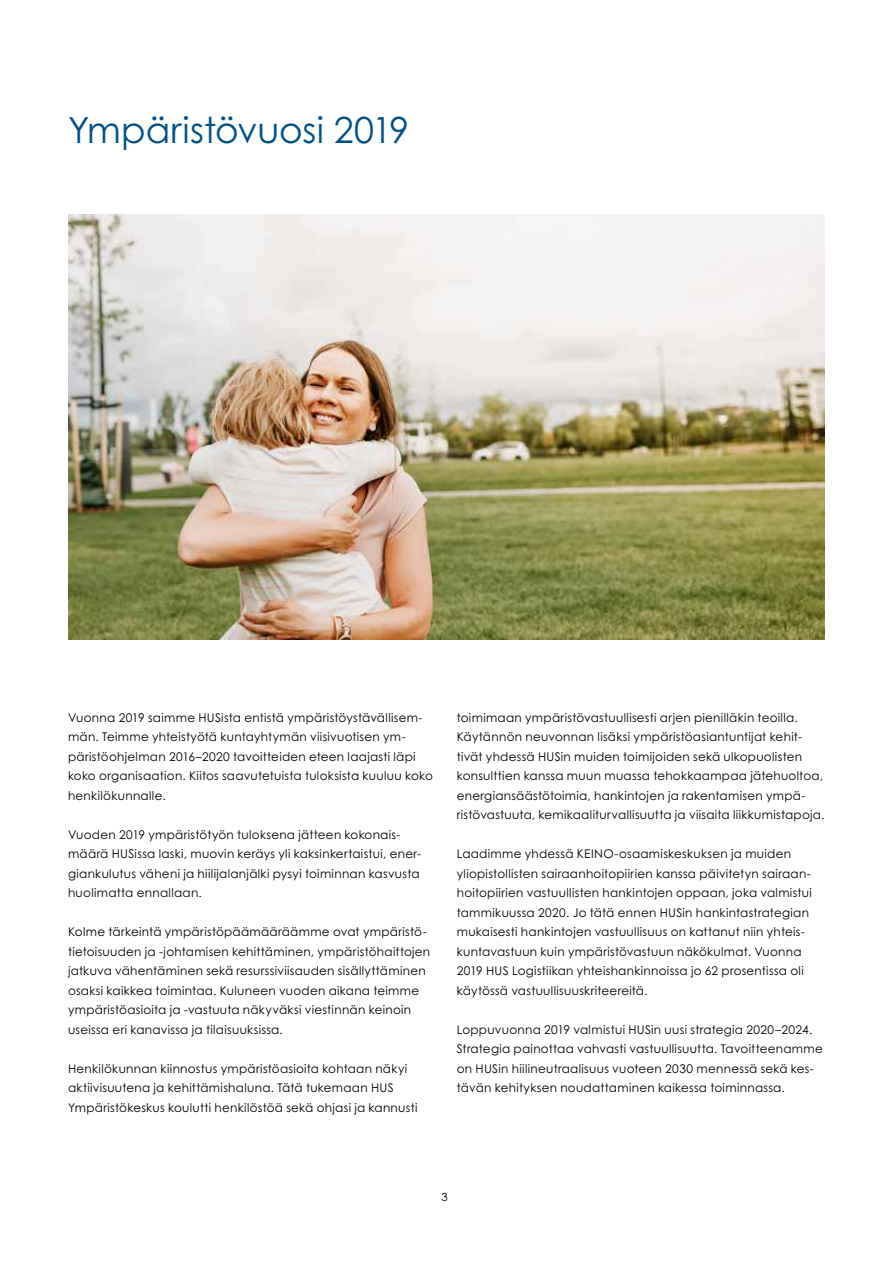
<style>
.page{position:relative;width:893px;height:1263px;background:#fff}
.page>*{position:absolute;margin:0;border:0;box-sizing:border-box;transform-origin:0 0}
.t1{font:36px "Century Gothic Pro";color:#005087}
.t2{font:12px/19.5px "Century Gothic Pro";letter-spacing:.025em;color:#000}
.t3{font:11.25px "Century Gothic Pro";color:#000}
</style>
<div class="page">
<img style="left:68px;top:214px;width:757px;height:426px">
<h1 class="t1" style="left:68px;top:108px;width:343px">Ympäristövuosi 2019</h1>
<p class="t2" style="left:68px;top:707px;width:366px">Vuonna 2019 saimme HUSista entistä ympäristöystävällisem&shy;män. Teimme yhteistyötä kuntayhtymän viisivuotisen ym&shy;päristöohjelman 2016–2020 tavoitteiden eteen laajasti läpi koko organisaation. Kiitos saavutetuista tuloksista kuuluu koko henkilökunnalle.</p>
<p class="t2" style="left:68px;top:824px;width:355px">Vuoden 2019 ympäristötyön tuloksena jätteen kokonais&shy;määrä HUSissa laski, muovin keräys yli kaksinkertaistui, ener&shy;giankulutus väheni ja hiilijalanjälki pysyi toiminnan kasvusta huolimatta ennallaan.</p>
<p class="t2" style="left:68px;top:922px;width:364px">Kolme tärkeintä ympäristöpäämääräämme ovat ympäristö&shy;tietoisuuden ja -johtamisen kehittäminen, ympäristöhaittojen jatkuva vähentäminen sekä resurssiviisauden sisällyttäminen osaksi kaikkea toimintaa. Kuluneen vuoden aikana teimme ympäristöasioita ja -vastuuta näkyväksi viestinnän keinoin useissa eri kanavissa ja tilaisuuksissa.</p>
<p class="t2" style="left:68px;top:1058px;width:351px">Henkilökunnan kiinnostus ympäristöasioita kohtaan näkyi aktiivisuutena ja kehittämishaluna. Tätä tukemaan HUS<br>Ympäristökeskus koulutti henkilöstöä sekä ohjasi ja kannusti</p>
<p class="t2" style="left:457px;top:707px;width:369px">toimimaan ympäristövastuullisesti arjen pienilläkin teoilla.<br>Käytännön neuvonnan lisäksi ympäristöasiantuntijat kehit&shy;tivät yhdessä HUSin muiden toimijoiden sekä ulkopuolisten konsulttien kanssa muun muassa tehokkaampaa jätehuoltoa, energiansäästötoimia, hankintojen ja rakentamisen ympä&shy;ristövastuuta, kemikaaliturvallisuutta ja viisaita liikkumistapoja.</p>
<p class="t2" style="left:457px;top:844px;width:357px">Laadimme yhdessä KEINO-osaamiskeskuksen ja muiden yliopistollisten sairaanhoitopiirien kanssa päivitetyn sairaan&shy;hoitopiirien vastuullisten hankintojen oppaan, joka valmistui tammikuussa 2020. Jo tätä ennen HUSin hankintastrategian mukaisesti hankintojen vastuullisuus on kattanut niin yhteis&shy;kuntavastuun kuin ympäristövastuun näkökulmat. Vuonna 2019 HUS Logistiikan yhteishankinnoissa jo 62 prosentissa oli käytössä vastuullisuuskriteereitä.</p>
<p class="t2" style="left:457px;top:1019px;width:368px">Loppuvuonna 2019 valmistui HUSin uusi strategia 2020–2024.<br>Strategia painottaa vahvasti vastuullisuutta. Tavoitteenamme on HUSin hiilineutraalisuus vuoteen 2030 mennessä sekä kes&shy;tävän kehityksen noudattaminen kaikessa toiminnassa.</p>
<p class="t3" style="left:441px;top:1190px;width:8px">3</p>
</div>
